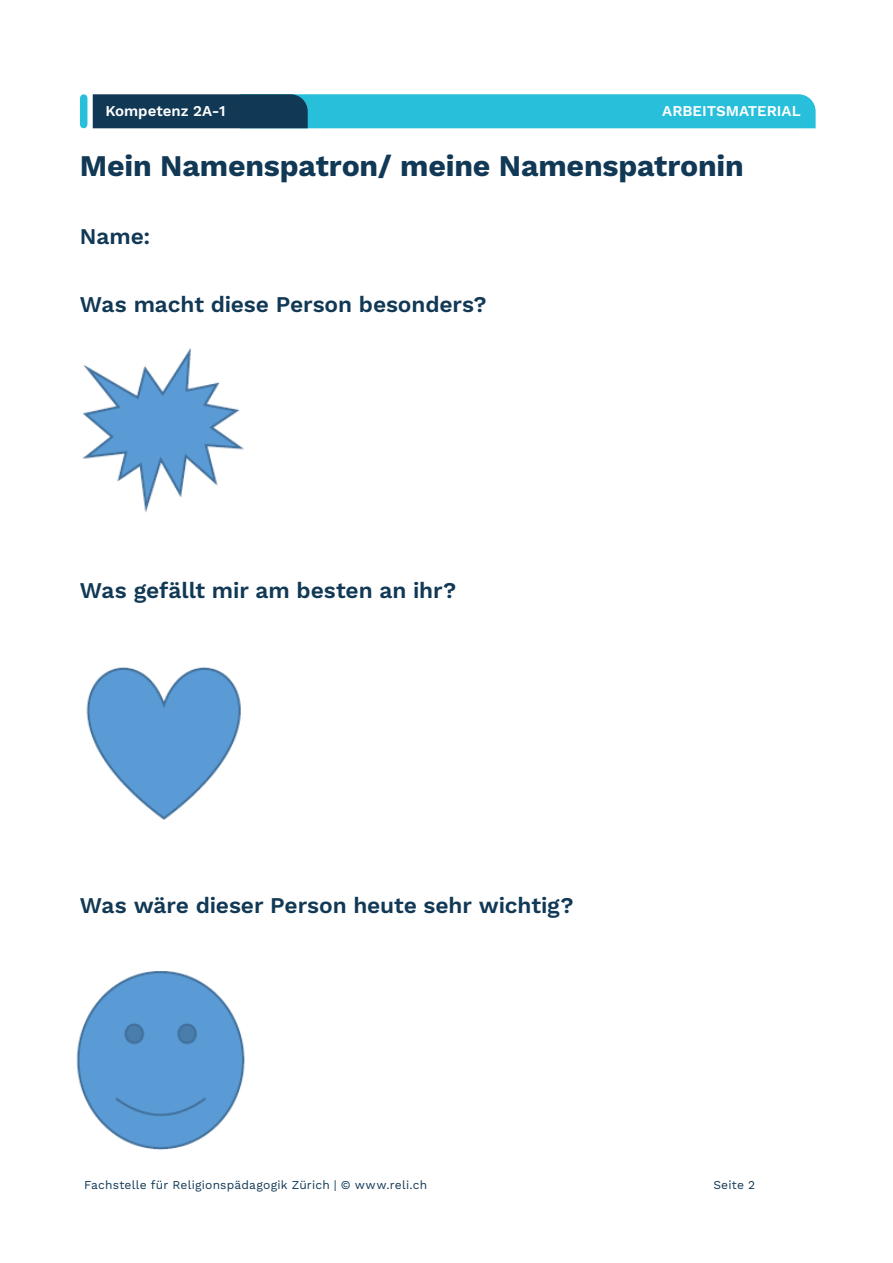
<style>
.page{position:relative;width:893px;height:1263px;background:#fff}
.page>*{position:absolute;margin:0;border:0;box-sizing:border-box;transform-origin:0 0}
.t1{font:700 30px "Work Sans";letter-spacing:-.005em;color:#113855}
.t2{font:600 22.5px "Work Sans";letter-spacing:-.005em;color:#113855}
.Kopfzeile{font:600 15px "Work Sans";color:#fff}
.Bildunterschrift_Fus{font:12px "Work Sans";letter-spacing:.015em;color:#113855}
</style>
<div class="page">
<svg style="left:93px;top:94px;width:723px;height:34px;background:#2398b3"></svg>
<div style="left:80px;top:98px;width:7px;height:27px;background:#28bfda"></div>
<img style="left:82px;top:348px;width:162px;height:164px">
<img style="left:86px;top:667px;width:155px;height:153px">
<img style="left:76px;top:971px;width:169px;height:179px">
<p class="Kopfzeile" style="left:106px;top:102px;width:121px">Kompetenz 2A-1</p>
<p class="Kopfzeile" style="left:662px;top:102px;width:140px">ARBEITSMATERIAL</p>
<h2 class="t1" style="left:80px;top:148px;width:665px">Mein Namenspatron/ meine Namenspatronin</h2>
<h2 class="t2" style="left:80px;top:223px;width:72px">Name:</h2>
<h2 class="t2" style="left:80px;top:291px;width:408px">Was macht diese Person besonders?</h2>
<h2 class="t2" style="left:80px;top:577px;width:378px">Was gefällt mir am besten an ihr?</h2>
<h2 class="t2" style="left:80px;top:892px;width:495px">Was wäre dieser Person heute sehr wichtig?</h2>
<p class="Bildunterschrift_Fus" style="left:84px;top:1177px;width:345px">Fachstelle für Religionspädagogik Zürich | © www.reli.ch</p>
<p class="Bildunterschrift_Fus" style="left:713px;top:1177px;width:43px">Seite 2</p>
</div>
